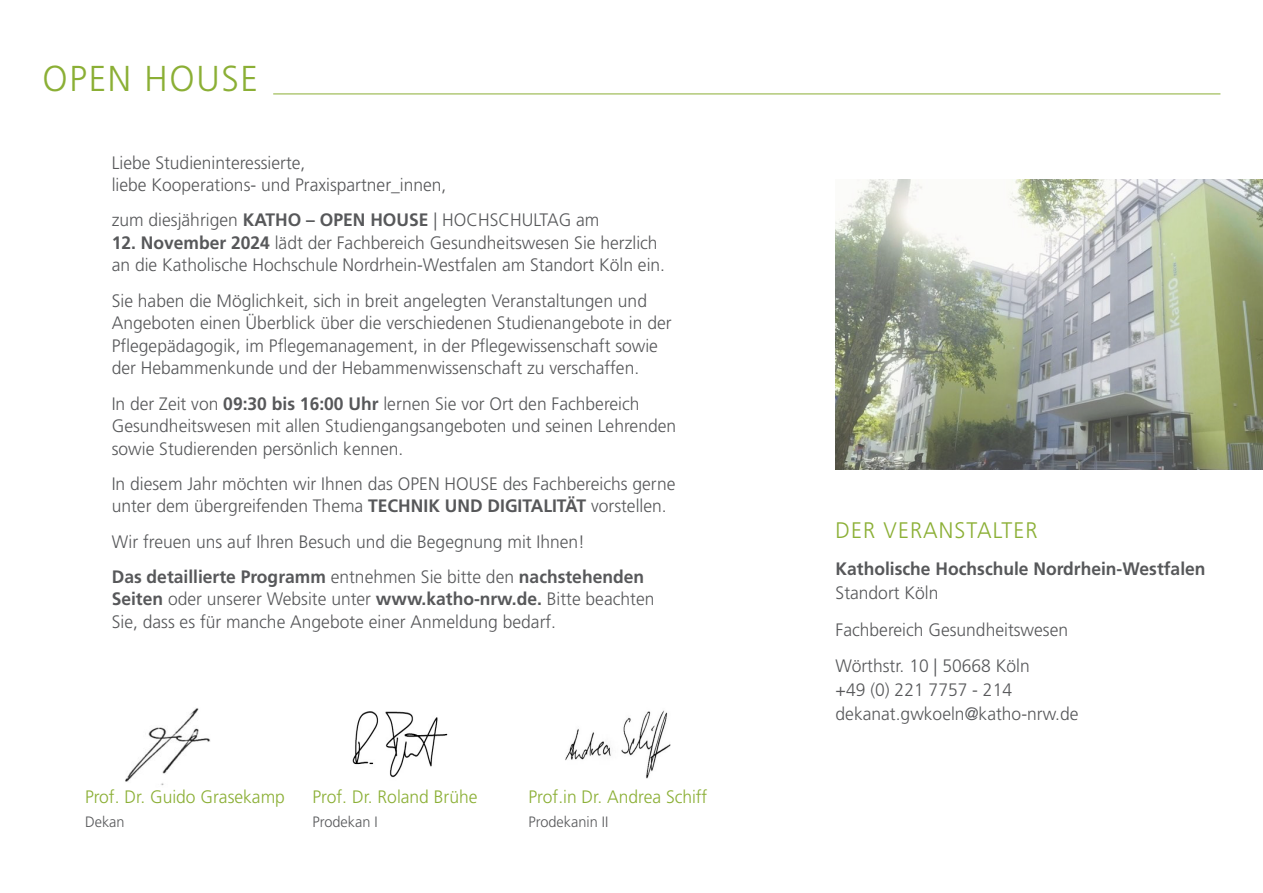
<style>
.page{position:relative;width:1263px;height:893px;background:#fff}
.page>*{position:absolute;margin:0;border:0;box-sizing:border-box;transform-origin:0 0}
.Kopfzeile_Versalien_grün{font:300 36px "Frutiger LT Pro";letter-spacing:.05em;color:#8baf35}
.Headline_Versalien_grün{font:300 22.5px "Frutiger LT Pro";letter-spacing:.05em;color:#8baf35}
.Fließtext{font:300 18px/22.5px "Frutiger LT Pro";color:#57585a}
.Programm_Text{font:300 18px "Frutiger LT Pro";color:#8baf35}
.Fließtext-2{font:700 18px/24px "Frutiger LT Pro";color:#57585a}
.Programm_Text-2{font:300 15px "Frutiger LT Pro";color:#57585a}
.s1{font-weight:700}
.s2{font-weight:300}
</style>
<div class="page">
<hr style="left:273px;top:94px;width:947px;height:1px;background:#8baf35">
<img style="left:836px;top:180px;width:427px;height:290px">
<img style="left:125px;top:708px;width:85px;height:78px">
<img style="left:565px;top:710px;width:106px;height:69px">
<img style="left:352px;top:711px;width:96px;height:67px">
<p class="Kopfzeile_Versalien_grün" style="left:43px;top:57px;width:217px">OPEN HOUSE</p>
<p class="Fließtext" style="left:112px;top:151px;width:195px">Liebe Studieninteressierte,</p>
<p class="Fließtext" style="left:112px;top:174px;width:336px">liebe Kooperations- und Praxispartner_innen,</p>
<p class="Fließtext" style="left:112px;top:209px;width:489px">zum diesjährigen <span class="s1">KATHO – OPEN HOUSE</span> | HOCHSCHULTAG am</p>
<p class="Fließtext" style="left:112px;top:232px;width:555px"><span class="s1">12. November 2024</span> lädt der Fachbereich Gesundheitswesen Sie herzlich an die Katholische Hochschule Nordrhein-Westfalen am Standort Köln ein.</p>
<p class="Fließtext" style="left:112px;top:289px;width:561px">Sie haben die Möglichkeit, sich in breit angelegten Veranstaltungen und Angeboten einen Überblick über die verschiedenen Studienangebote in der Pflegepädagogik, im Pflegemanagement, in der Pflegewissenschaft sowie der Hebammenkunde und der Hebammenwissenschaft zu verschaffen.</p>
<p class="Fließtext" style="left:112px;top:392px;width:566px">In der Zeit von <span class="s1">09:30 bis 16:00 Uhr</span> lernen Sie vor Ort den Fachbereich<br>Gesundheitswesen mit allen Studiengangsangeboten und seinen Lehrenden sowie Studierenden persönlich kennen.</p>
<p class="Fließtext" style="left:112px;top:472px;width:565px">In diesem Jahr möchten wir Ihnen das OPEN HOUSE des Fachbereichs gerne unter dem übergreifenden Thema <span class="s1">TECHNIK UND DIGITALITÄT</span> vorstellen.</p>
<p class="Fließtext" style="left:112px;top:530px;width:475px">Wir freuen uns auf Ihren Besuch und die Begegnung mit Ihnen!</p>
<p class="Fließtext" style="left:112px;top:565px;width:544px"><span class="s1">Das detaillierte Programm</span> entnehmen Sie bitte den <span class="s1">nachstehenden<br>Seiten</span> oder unserer Website unter <span class="s1">www.katho-nrw.de.</span> Bitte beachten<br>Sie, dass es für manche Angebote einer Anmeldung bedarf.</p>
<p class="Programm_Text" style="left:85px;top:786px;width:201px">Prof. Dr. Guido Grasekamp</p>
<p class="Programm_Text" style="left:313px;top:786px;width:166px">Prof. Dr. Roland Brühe</p>
<p class="Programm_Text" style="left:529px;top:786px;width:180px">Prof.in Dr. Andrea Schiff</p>
<p class="Programm_Text-2" style="left:85px;top:813px;width:41px">Dekan</p>
<p class="Programm_Text-2" style="left:313px;top:813px;width:67px">Prodekan I</p>
<p class="Programm_Text-2" style="left:528px;top:813px;width:81px">Prodekanin II</p>
<p class="Headline_Versalien_grün" style="left:836px;top:517px;width:204px">DER VERANSTALTER</p>
<p class="Fließtext-2" style="left:836px;top:557px;width:371px">Katholische Hochschule Nordrhein-Westfalen<br><span class="s2">Standort Köln</span></p>
<p class="Fließtext" style="left:836px;top:618px;width:234px">Fachbereich Gesundheitswesen</p>
<p class="Fließtext" style="left:836px;top:655px;width:196px">Wörthstr. 10 | 50668 Köln</p>
<p class="Fließtext" style="left:836px;top:679px;width:178px">+49 (0) 221 7757 - 214</p>
<p class="Fließtext" style="left:836px;top:703px;width:244px">dekanat.gwkoeln@katho-nrw.de</p>
</div>
